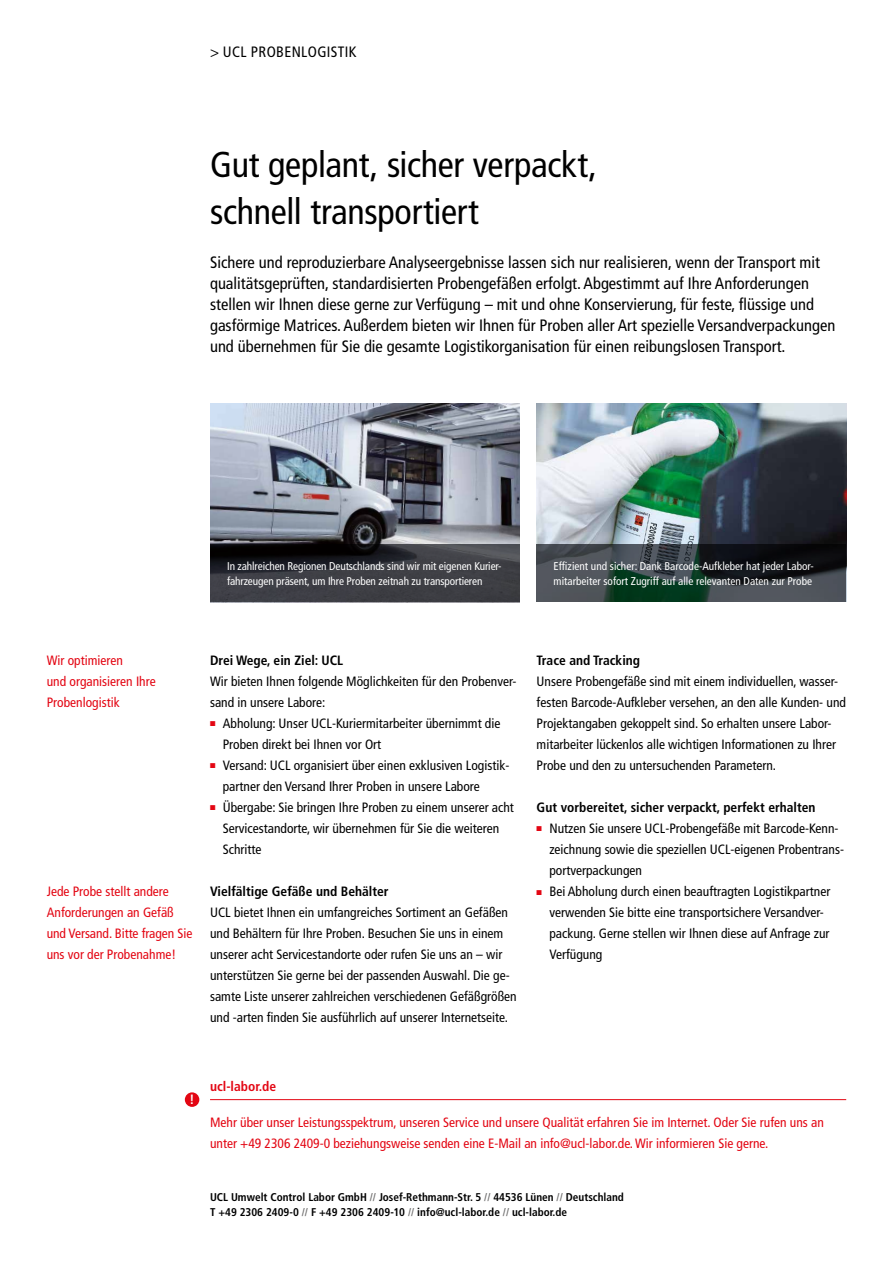
<style>
.page{position:relative;width:893px;height:1263px;background:#fff}
.page>*{position:absolute;margin:0;border:0;box-sizing:border-box;transform-origin:0 0}
.t1{font:condensed 36px/47.2px "Frutiger";letter-spacing:-.01em;color:#000}
.t2{font:condensed 16.5px/21px "Frutiger";color:#000}
.t3{font:condensed 15px "Frutiger";letter-spacing:.025em;color:#000}
.t4{font:condensed 13.5px/21px "Frutiger";color:#000}
.t5{font:condensed 13.5px/21px "Frutiger";color:#e30613}
.t6{font:700 condensed 13.5px "Frutiger";color:#000}
.t7{font:700 condensed 13.5px "Frutiger";color:#e30613}
.t8{font:700 condensed 13.5px "Frutiger";color:#fff}
.t9{font:condensed 11.25px/15px "Frutiger";letter-spacing:-.01em;color:#fff}
.t10{font:700 condensed 11.25px/15px "Frutiger";color:#000}
.s1{color:#e30613}
.s2{color:#706f6f}
</style>
<div class="page">
<img style="left:210px;top:404px;width:310px;height:140px">
<img style="left:537px;top:404px;width:309px;height:140px">
<svg style="left:210px;top:544px;width:310px;height:58px;background:#323339"></svg>
<svg style="left:537px;top:544px;width:309px;height:58px;background:#2e3a3b"></svg>
<hr style="left:210px;top:1099px;width:636px;height:1px;background:#e30613">
<div style="left:185px;top:1092px;width:14px;height:15px;background:#e30613;border-radius:50%"></div>
<p class="t3" style="left:210px;top:43px;width:148px">&gt; UCL PROBENLOGISTIK</p>
<h1 class="t1" style="left:210px;top:141px;width:389px">Gut geplant, sicher verpackt, schnell transportiert</h1>
<p class="t2" style="left:210px;top:252px;width:627px">Sichere und reproduzierbare Analyseergebnisse lassen sich nur realisieren, wenn der Transport mit qualitätsgeprüften, standardisierten Probengefäßen erfolgt. Abgestimmt auf Ihre Anforderungen stellen wir Ihnen diese gerne zur Verfügung – mit und ohne Konservierung, für feste, flüssige und gasförmige Matrices. Außerdem bieten wir Ihnen für Proben aller Art spezielle Versandverpackungen und übernehmen für Sie die gesamte Logistikorganisation für einen reibungslosen Transport.</p>
<p class="t9" style="left:227px;top:559px;width:275px">In zahlreichen Regionen Deutschlands sind wir mit eigenen Kurier&shy;fahrzeugen präsent, um Ihre Proben zeitnah zu transportieren</p>
<p class="t9" style="left:554px;top:558px;width:261px">Effizient und sicher: Dank Barcode-Aufkleber hat jeder Labor&shy;mitarbeiter sofort Zugriff auf alle relevanten Daten zur Probe</p>
<p class="t5" style="left:47px;top:650px;width:110px">Wir optimieren<br>und organisieren Ihre<br>Probenlogistik</p>
<p class="t5" style="left:47px;top:881px;width:147px">Jede Probe stellt andere<br>Anforderungen an Gefäß und Versand. Bitte fragen Sie uns vor der Probenahme!</p>
<p class="t6" style="left:210px;top:653px;width:135px">Drei Wege, ein Ziel: UCL</p>
<p class="t4" style="left:210px;top:671px;width:308px">Wir bieten Ihnen folgende Möglichkeiten für den Probenver&shy;sand in unsere Labore:</p>
<p class="t4" style="left:223px;top:713px;width:279px;text-indent:-13px"><span class="s1">■</span> Abholung: Unser UCL-Kuriermitarbeiter übernimmt die<br>Proben direkt bei Ihnen vor Ort</p>
<p class="t4" style="left:223px;top:755px;width:288px;text-indent:-13px"><span class="s1">■</span> Versand: UCL organisiert über einen exklusiven Logistik&shy;partner den Versand Ihrer Proben in unsere Labore</p>
<p class="t4" style="left:223px;top:797px;width:293px;text-indent:-13px"><span class="s1">■</span> Übergabe: Sie bringen Ihre Proben zu einem unserer acht<br>Servicestandorte, wir übernehmen für Sie die weiteren<br>Schritte</p>
<p class="t6" style="left:210px;top:884px;width:180px">Vielfältige Gefäße und Behälter</p>
<p class="t4" style="left:210px;top:902px;width:308px">UCL bietet Ihnen ein umfangreiches Sortiment an Gefäßen und Behältern für Ihre Proben. Besuchen Sie uns in einem unserer acht Servicestandorte oder rufen Sie uns an – wir unterstützen Sie gerne bei der passenden Auswahl. Die ge&shy;samte Liste unserer zahlreichen verschiedenen Gefäßgrößen und -arten finden Sie ausführlich auf unserer Internetseite.</p>
<p class="t6" style="left:537px;top:653px;width:105px">Trace and Tracking</p>
<p class="t4" style="left:537px;top:671px;width:311px">Unsere Probengefäße sind mit einem individuellen, wasser&shy;festen Barcode-Aufkleber versehen, an den alle Kunden- und Projektangaben gekoppelt sind. So erhalten unsere Labor&shy;mitarbeiter lückenlos alle wichtigen Informationen zu Ihrer Probe und den zu untersuchenden Parametern.</p>
<p class="t6" style="left:537px;top:800px;width:280px">Gut vorbereitet, sicher verpackt, perfekt erhalten</p>
<p class="t4" style="left:549px;top:818px;width:296px;text-indent:-13px"><span class="s1">■</span> Nutzen Sie unsere UCL-Probengefäße mit Barcode-Kenn&shy;zeichnung sowie die speziellen UCL-eigenen Probentrans&shy;portverpackungen</p>
<p class="t4" style="left:549px;top:881px;width:282px;text-indent:-13px"><span class="s1">■</span> Bei Abholung durch einen beauftragten Logistikpartner verwenden Sie bitte eine transportsichere Versandver&shy;packung. Gerne stellen wir Ihnen diese auf Anfrage zur Verfügung</p>
<p class="t8" style="left:190px;top:1091px;width:6px">!</p>
<p class="t7" style="left:210px;top:1078px;width:68px">ucl-labor.de</p>
<p class="t5" style="left:210px;top:1112px;width:615px">Mehr über unser Leistungsspektrum, unseren Service und unsere Qualität erfahren Sie im Internet. Oder Sie rufen uns an unter +49 2306 2409-0 beziehungsweise senden eine E-Mail an info@ucl-labor.de. Wir informieren Sie gerne.</p>
<p class="t10" style="left:210px;top:1189px;width:415px">UCL Umwelt Control Labor GmbH <span class="s2">//</span> Josef-Rethmann-Str. 5 <span class="s2">//</span> 44536 Lünen <span class="s2">//</span> Deutschland<br>T +49 2306 2409-0 <span class="s2">//</span> F +49 2306 2409-10 <span class="s2">//</span> info@ucl-labor.de <span class="s2">//</span> ucl-labor.de</p>
</div>
